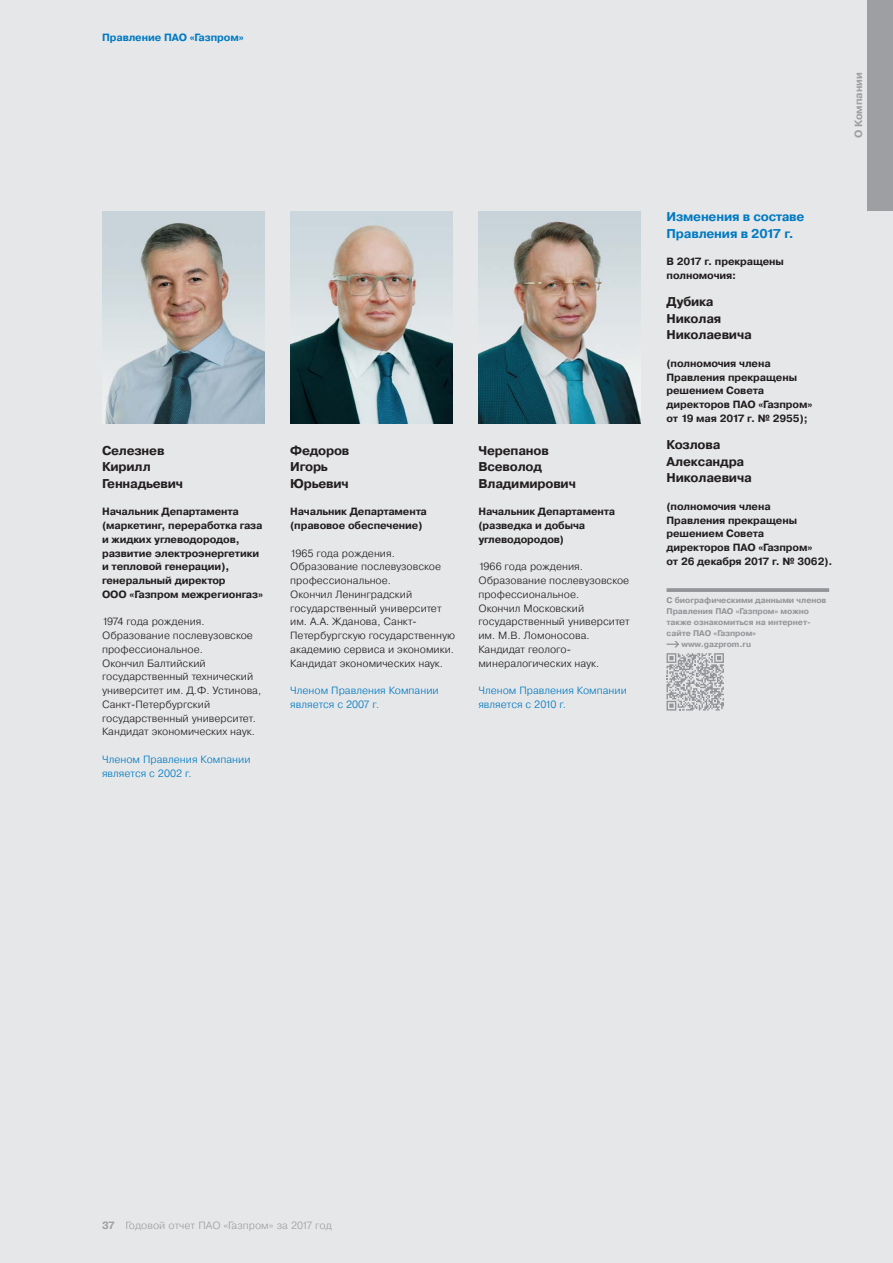
<style>
.page{position:relative;width:893px;height:1263px;background:#e6e7e9}
.page>*{position:absolute;margin:0;border:0;box-sizing:border-box;transform-origin:0 0}
.t1{font:700 12.75px/16.5px "Pragmatica";letter-spacing:-.015em;color:#231f20}
.t2{font:700 12.75px/16.5px "Pragmatica";letter-spacing:-.015em;color:#007ac2}
.t3{font:300 10.5px/13.8px "Pragmatica";color:#231f20}
.t4{font:700 10.5px/13.8px "Pragmatica";letter-spacing:-.01em;color:#231f20}
.t5{font:300 10.5px/13.8px "Pragmatica";color:#007ac2}
.t6{font:300 10.5px "Pragmatica";color:#9d9fa2}
.t7{font:700 10.5px "Pragmatica";letter-spacing:-.01em;color:#007ac2}
.t8{font:700 10.5px "Pragmatica";color:#9d9fa2}
.t9{font:700 8.25px "Pragmatica";letter-spacing:-.005em;color:#939598}
.s1{font-weight:700}
</style>
<div class="page">
<hr style="left:666px;top:588px;width:163px;height:4px;background:#939598">
<svg style="left:666px;top:641px;width:13px;height:6px"></svg>
<svg style="left:666px;top:653px;width:58px;height:57px"></svg>
<img style="left:102px;top:211px;width:163px;height:213px">
<img style="left:290px;top:211px;width:163px;height:213px">
<img style="left:478px;top:211px;width:163px;height:213px">
<div style="left:867px;top:0;width:26px;height:210px;background:#9d9fa2"></div>
<p class="t7" style="left:102px;top:31px;width:143px">Правление ПАО «Газпром»</p>
<p class="t1" style="left:102px;top:442px;width:83px">Селезнев<br>Кирилл<br>Геннадьевич</p>
<p class="t4" style="left:102px;top:505px;width:162px">Начальник Департамента (маркетинг, переработка газа и жидких углеводородов, развитие электроэнергетики и тепловой генерации), генеральный директор<br>ООО «Газпром межрегионгаз»</p>
<p class="t3" style="left:102px;top:614px;width:161px">1974 года рождения.<br>Образование послевузовское профессиональное.<br>Окончил Балтийский государственный технический университет им. Д.Ф. Устинова,<br>Санкт-Петербургский государственный университет.<br>Кандидат экономических наук.</p>
<p class="t5" style="left:102px;top:752px;width:150px">Членом Правления Компании является с 2002 г.</p>
<p class="t1" style="left:290px;top:442px;width:61px">Федоров<br>Игорь<br>Юрьевич</p>
<p class="t4" style="left:290px;top:505px;width:138px">Начальник Департамента (правовое обеспечение)</p>
<p class="t3" style="left:290px;top:546px;width:166px">1965 года рождения.<br>Образование послевузовское профессиональное.<br>Окончил Ленинградский государственный университет им. А.А. Жданова, Санкт-<br>Петербургскую государственную академию сервиса и экономики.<br>Кандидат экономических наук.</p>
<p class="t5" style="left:290px;top:683px;width:150px">Членом Правления Компании является с 2007 г.</p>
<p class="t1" style="left:478px;top:442px;width:99px">Черепанов<br>Всеволод<br>Владимирович</p>
<p class="t4" style="left:478px;top:505px;width:138px">Начальник Департамента (разведка и добыча углеводородов)</p>
<p class="t3" style="left:478px;top:560px;width:153px">1966 года рождения.<br>Образование послевузовское профессиональное.<br>Окончил Московский государственный университет им. М.В. Ломоносова.<br>Кандидат геолого&shy;минералогических наук.</p>
<p class="t5" style="left:478px;top:683px;width:150px">Членом Правления Компании является с 2010 г.</p>
<p class="t8" style="left:852px;top:138px;width:68px;rotate:-90deg">О Компании</p>
<p class="t2" style="left:666px;top:209px;width:139px">Изменения в составе<br>Правления в 2017 г.</p>
<p class="t4" style="left:666px;top:255px;width:119px">В 2017 г. прекращены полномочия:</p>
<p class="t1" style="left:666px;top:294px;width:87px">Дубика<br>Николая<br>Николаевича</p>
<p class="t4" style="left:666px;top:356px;width:147px">(полномочия члена<br>Правления прекращены решением Совета директоров ПАО «Газпром» от 19 мая 2017 г. № 2955);</p>
<p class="t1" style="left:666px;top:437px;width:87px">Козлова<br>Александра<br>Николаевича</p>
<p class="t4" style="left:666px;top:499px;width:167px">(полномочия члена<br>Правления прекращены решением Совета<br>директоров ПАО «Газпром»<br>от 26 декабря 2017 г. № 3062).</p>
<p class="t9" style="left:666px;top:594px;width:161px">С биографическими данными членов</p>
<p class="t9" style="left:666px;top:605px;width:144px">Правления ПАО «Газпром» можно</p>
<p class="t9" style="left:666px;top:616px;width:146px">также ознакомиться на интернет-</p>
<p class="t9" style="left:666px;top:627px;width:91px">сайте ПАО «Газпром»</p>
<p class="t9" style="left:681px;top:638px;width:71px">www.gazprom.ru</p>
<p class="t6" style="left:102px;top:1218px;width:231px"><span class="s1">37</span> Годовой отчет ПАО «Газпром» за 2017 год</p>
</div>
